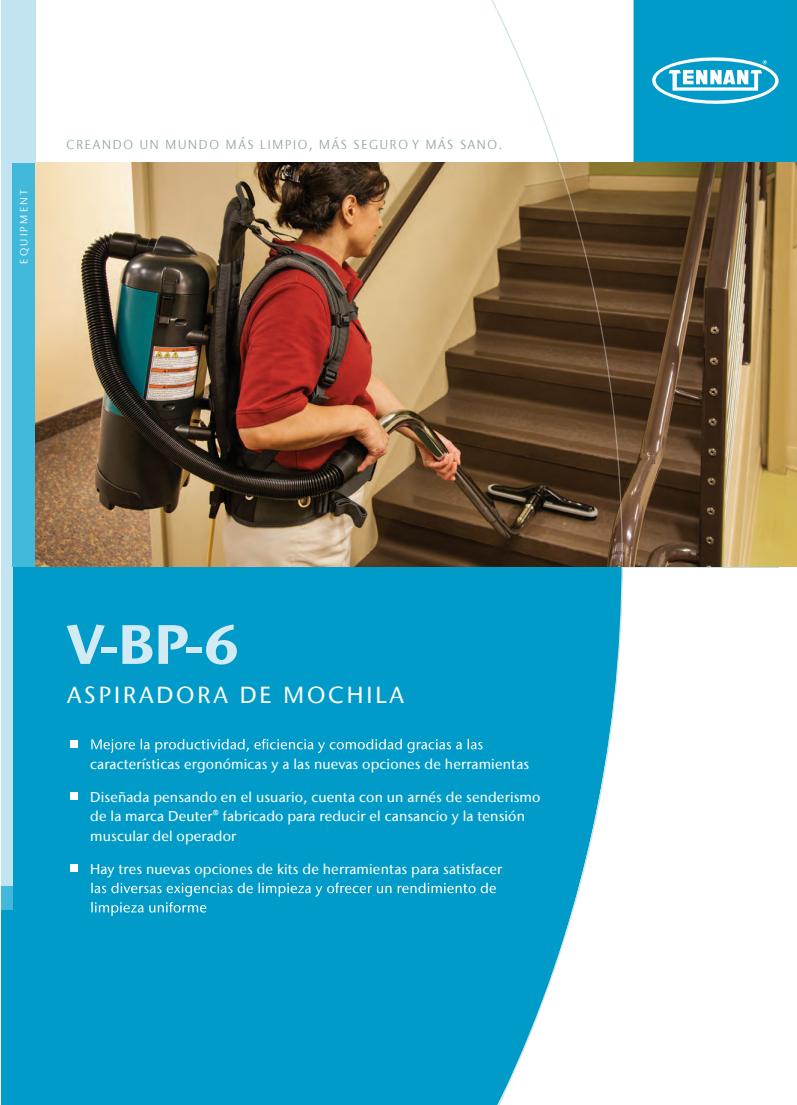
<style>
.page{position:relative;width:797px;height:1105px;background:#fff}
.page>*{position:absolute;margin:0;border:0;box-sizing:border-box;transform-origin:0 0}
.t1{font:700 55.38px "Stone Sans IIITC Com";color:#d1eaf4}
.t2{font:500 23.12px "Stone Sans IIITC Com";letter-spacing:.125em;color:#fff}
.t3{font:500 14.12px/19.4px "Stone Sans IIITC Com";letter-spacing:.01em;color:#fff}
.t4{font:12.88px "Stone Sans IIITC Com";letter-spacing:.15em;color:#91a5a4;scale:.94 1}
.t5{font:10.25px "Stone Sans IIITC Com";letter-spacing:.225em;color:#fff}
</style>
<div class="page">
<div style="left:13px;top:567px;width:766px;height:538px;background:#009bc8"></div>
<div style="left:505px;top:567px;width:274px;height:538px;background:#fff"></div>
<svg style="left:633px;top:0;width:164px;height:162px;background:#15a3cc"></svg>
<svg style="left:491px;top:0;width:6px;height:9px"></svg>
<svg style="left:496px;top:9px;width:127px;height:1087px"></svg>
<div style="left:1px;top:0;width:12px;height:886px;background:#c2e4f1"></div>
<div style="left:1px;top:909px;width:12px;height:196px;background:#009bc8"></div>
<div style="left:1px;top:886px;width:12px;height:23px;background:#42b9db"></div>
<img style="left:35px;top:162px;width:762px;height:405px">
<div style="left:70px;top:740px;width:8px;height:8px;background:#fff"></div>
<svg style="left:91px;top:739px;width:391px;height:14px"></svg>
<div style="left:70px;top:792px;width:8px;height:8px;background:#fff"></div>
<div style="left:70px;top:864px;width:8px;height:8px;background:#fff"></div>
<svg style="left:91px;top:883px;width:405px;height:33px"></svg>
<div style="left:13px;top:162px;width:22px;height:405px;background:#42b9db"></div>
<div style="left:12px;top:0;width:23px;height:162px;background:#c2e4f1"></div>
<svg style="left:496px;top:1093px;width:9px;height:12px"></svg>
<svg style="left:557px;top:162px;width:66px;height:406px;background:#5b4228"></svg>
<p class="t5" style="left:17px;top:264px;width:76px;rotate:-90deg">EQUIPMENT</p>
<p class="t4" style="left:66px;top:136px;width:465px">CREANDO UN MUNDO MÁS LIMPIO, MÁS SEGURO Y MÁS SANO.</p>
<h1 class="t1" style="left:67px;top:609px;width:174px">V-BP-6</h1>
<h2 class="t2" style="left:67px;top:681px;width:338px">ASPIRADORA DE MOCHILA</h2>
<p class="t3" style="left:90px;top:754px;width:440px">características ergonómicas y a las nuevas opciones de herramientas</p>
<p class="t3" style="left:90px;top:787px;width:452px">Diseñada pensando en el usuario, cuenta con un arnés de senderismo de la marca Deuter® fabricado para reducir el cansancio y la tensión muscular del operador</p>
<p class="t3" style="left:90px;top:859px;width:413px">Hay tres nuevas opciones de kits de herramientas para satisfacer</p>
</div>
